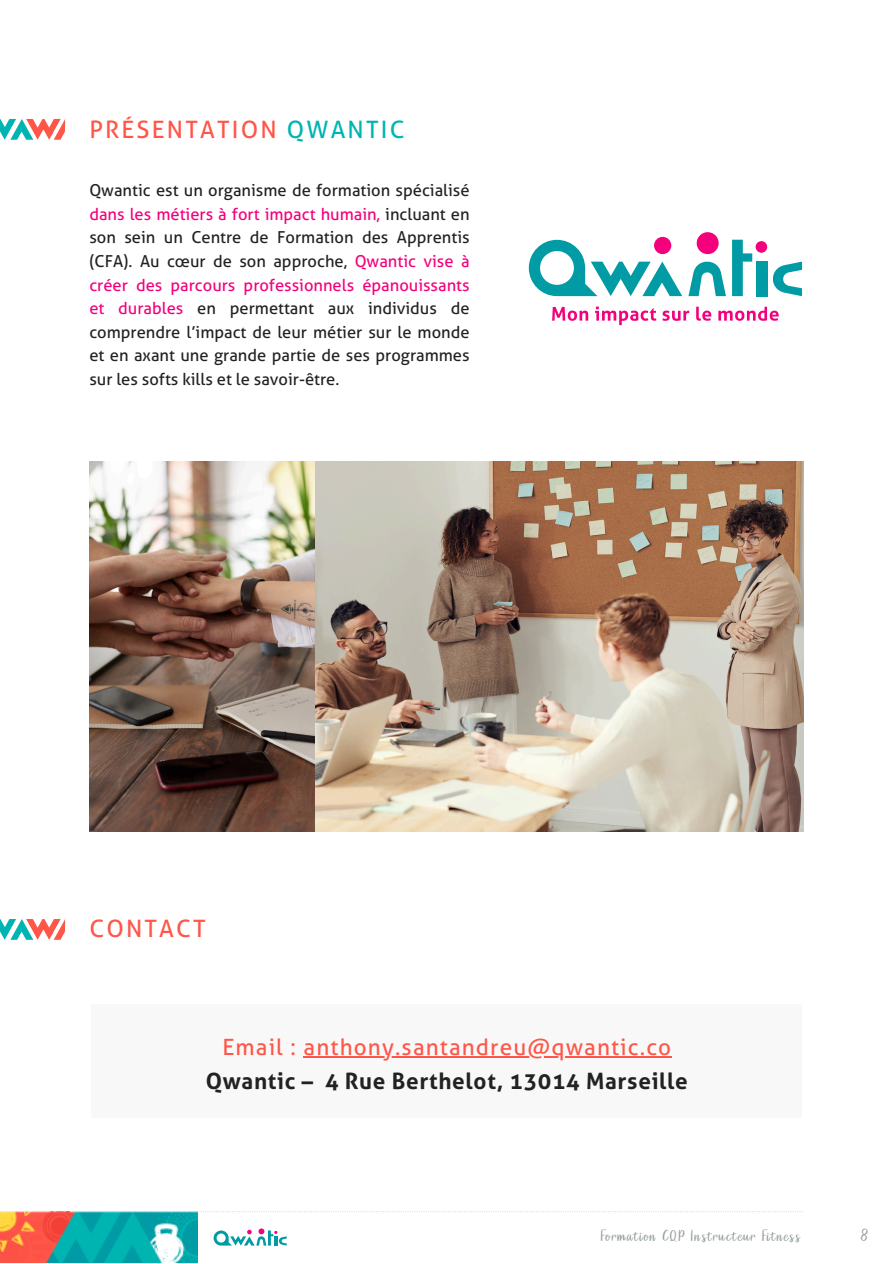
<style>
.page{position:relative;width:894px;height:1264px;background:#fff}
.page>*{position:absolute;margin:0;border:0;box-sizing:border-box;transform-origin:0 0}
.t1{font:24px "Aller";letter-spacing:.09em;color:#ff5649}
.t2{font:700 22.5px "Aller";letter-spacing:.03em;color:#222}
.t3{font:22.5px "Aller";letter-spacing:.05em;color:#ff5649}
.t4{font:18px "Back To School";color:#959f99}
.t5{font:16.5px/23.7px "Aller";color:#222;text-align:justify}
.t6{font:13.5px "Back To School";letter-spacing:.1em;color:#959f99}
.s1{color:#00b5b1}
.s2{color:#f4007d}
</style>
<div class="page">
<svg style="left:552px;top:307px;width:36px;height:14px"></svg>
<svg style="left:595px;top:306px;width:61px;height:19px"></svg>
<div style="left:653px;top:237px;width:18px;height:17px;background:#f4007d;border-radius:50%"></div>
<svg style="left:528px;top:240px;width:154px;height:56px"></svg>
<svg style="left:662px;top:310px;width:27px;height:11px"></svg>
<svg style="left:696px;top:307px;width:15px;height:14px"></svg>
<div style="left:696px;top:232px;width:22px;height:22px;background:#f4007d;border-radius:50%"></div>
<svg style="left:688px;top:261px;width:37px;height:35px"></svg>
<div style="left:755px;top:241px;width:12px;height:12px;background:#f4007d;border-radius:50%"></div>
<div style="left:756px;top:262px;width:11px;height:34px;background:#009ba4"></div>
<svg style="left:732px;top:240px;width:20px;height:56px"></svg>
<svg style="left:773px;top:261px;width:28px;height:35px"></svg>
<svg style="left:718px;top:307px;width:60px;height:14px"></svg>
<div style="left:92px;top:1003px;width:709px;height:114px;background:#f8f8f8"></div>
<hr style="left:303px;top:1056px;width:369px;height:1px;background:#ff5649">
<img style="left:314px;top:461px;width:489px;height:370px">
<img style="left:89px;top:461px;width:225px;height:370px">
<svg style="left:0;top:119px;width:65px;height:21px"></svg>
<svg style="left:0;top:919px;width:65px;height:20px"></svg>
<svg style="left:197px;top:1211px;width:604px;height:1px"></svg>
<svg style="left:213px;top:1228px;width:73px;height:17px"></svg>
<img style="left:0;top:1211px;width:197px;height:51px">
<h4 class="t1" style="left:89px;top:115px;width:316px">PRÉSENTATION <span class="s1">QWANTIC</span></h4>
<h1 class="t5" style="left:89px;top:178px;width:381px">Qwantic est un organisme de formation spécialisé <span class="s2">dans les métiers à fort impact humain,</span> incluant en son sein un Centre de Formation des Apprentis (CFA). Au cœur de son approche, <span class="s2">Qwantic vise à créer des parcours professionnels épanouissants et durables</span> en permettant aux individus de comprendre l’impact de leur métier sur le monde et en axant une grande partie de ses programmes sur les softs kills et le savoir-être.</h1>
<p class="t1" style="left:89px;top:914px;width:118px">CONTACT</p>
<h1 class="t3" style="left:222px;top:1033px;width:450px">Email : anthony.santandreu@qwantic.co</h1>
<p class="t2" style="left:206px;top:1067px;width:483px">Qwantic – 4 Rue Berthelot, 13014 Marseille</p>
<p class="t6" style="left:600px;top:1227px;width:201px">Formation CQP Instructeur Fitness</p>
<p class="t4" style="left:859px;top:1223px;width:10px">8</p>
</div>
